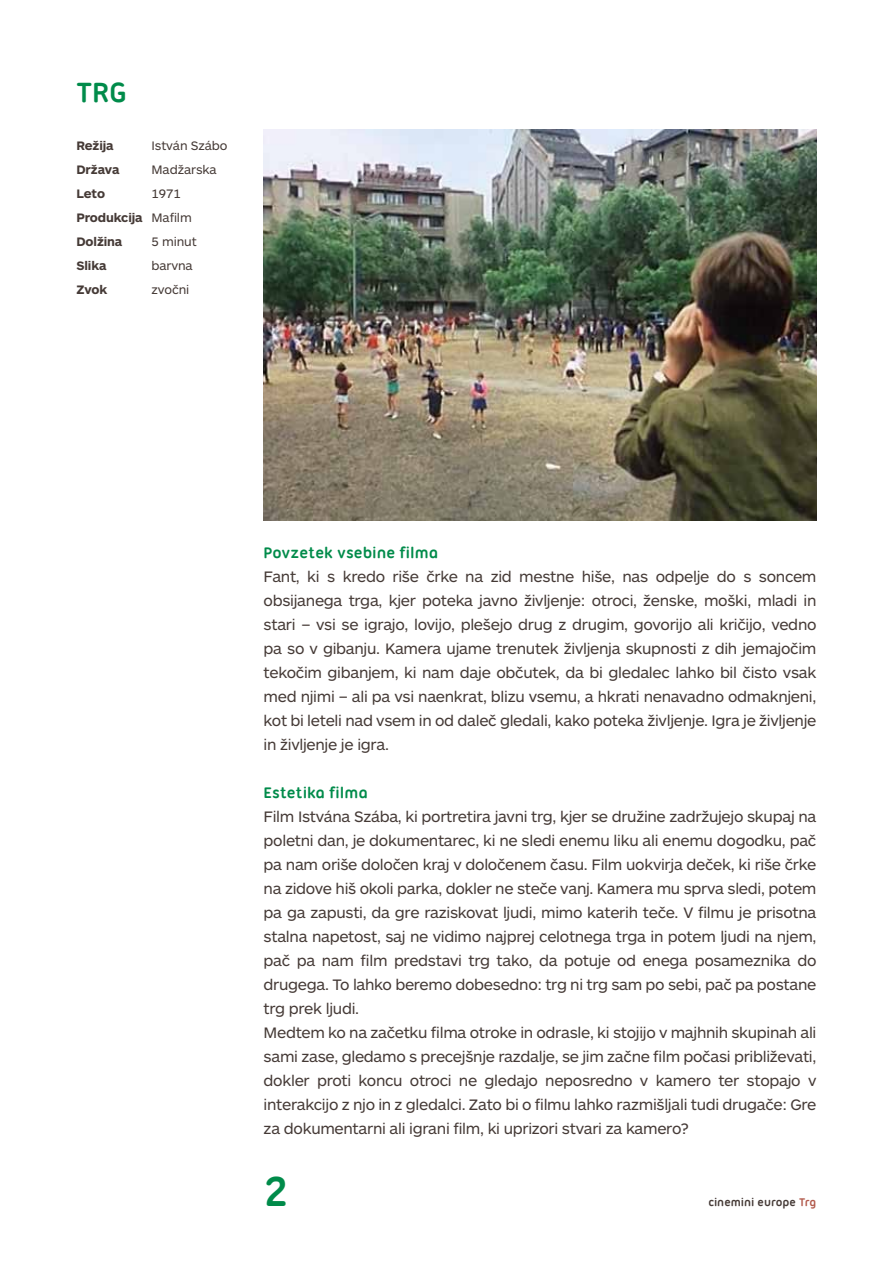
<style>
.page{position:relative;width:893px;height:1263px;background:#fff}
.page>*{position:absolute;margin:0;border:0;box-sizing:border-box;transform-origin:0 0}
.t1{font:700 45px "Ubuntu Titling";color:#008b4a}
.t2{font:700 30px "Ubuntu Titling";color:#008b4a}
.t3{font:700 16.5px "Ubuntu Titling";color:#008b4a}
.t4{font:15.75px/24px "ARS Maquette Pro";letter-spacing:-.02em;color:#453a36;text-align:justify}
.t5{font:700 12.75px/24px "ARS Maquette Pro";letter-spacing:-.01em;color:#453a36}
.t6{font:12.75px "ARS Maquette Pro";letter-spacing:-.01em;color:#453a36}
.t7{font:700 12px "Ubuntu Titling";color:#453a36}
.s1{font-weight:400}
.s2{color:#b25a4c}
</style>
<div class="page">
<img style="left:264px;top:129px;width:552px;height:391px">
<h2 class="t2" style="left:77px;top:75px;width:52px">TRG</h2>
<p class="t5" style="left:77px;top:133px;width:39px">Režija</p>
<p class="t6" style="left:152px;top:137px;width:77px">István Szábo</p>
<p class="t5" style="left:77px;top:157px;width:45px">Država</p>
<p class="t6" style="left:152px;top:161px;width:67px">Madžarska</p>
<p class="t5" style="left:77px;top:181px;width:30px">Leto</p>
<p class="t5" style="left:77px;top:181px;width:117px;text-indent:75px"><span class="s1">1971<br></span>Produkcija <span class="s1">Mafilm<br></span>Dolžina</p>
<p class="t6" style="left:152px;top:233px;width:47px">5 minut</p>
<p class="t5" style="left:77px;top:253px;width:32px">Slika</p>
<p class="t6" style="left:152px;top:257px;width:43px">barvna</p>
<p class="t5" style="left:77px;top:277px;width:32px">Zvok</p>
<p class="t6" style="left:152px;top:281px;width:39px">zvočni</p>
<p class="t3" style="left:264px;top:543px;width:176px">Povzetek vsebine filma</p>
<p class="t4" style="left:264px;top:564px;width:554px">Fant, ki s kredo riše črke na zid mestne hiše, nas odpelje do s soncem obsijanega trga, kjer poteka javno življenje: otroci, ženske, moški, mladi in stari – vsi se igrajo, lovijo, plešejo drug z drugim, govorijo ali kričijo, vedno pa so v gibanju. Kamera ujame trenutek življenja skupnosti z dih jemajočim tekočim gibanjem, ki nam daje občutek, da bi gledalec lahko bil čisto vsak med njimi – ali pa vsi naenkrat, blizu vsemu, a hkrati nenavadno odmaknjeni, kot bi leteli nad vsem in od daleč gledali, kako poteka življenje. Igra je življenje in življenje je igra.</p>
<p class="t3" style="left:264px;top:783px;width:106px">Estetika filma</p>
<p class="t4" style="left:264px;top:804px;width:554px;text-align:left">Film Istvána Szába, ki portretira javni trg, kjer se družine zadržujejo skupaj na poletni dan, je dokumentarec, ki ne sledi enemu liku ali enemu dogodku, pač pa nam oriše določen kraj v določenem času. Film uokvirja deček, ki riše črke na zidove hiš okoli parka, dokler ne steče vanj. Kamera mu sprva sledi, potem pa ga zapusti, da gre raziskovat ljudi, mimo katerih teče. V filmu je prisotna stalna napetost, saj ne vidimo najprej celotnega trga in potem ljudi na njem, pač pa nam film predstavi trg tako, da potuje od enega posameznika do drugega. To lahko beremo dobesedno: trg ni trg sam po sebi, pač pa postane trg prek ljudi.<br>Medtem ko na začetku filma otroke in odrasle, ki stojijo v majhnih skupinah ali sami zase, gledamo s precejšnje razdalje, se jim začne film počasi približevati, dokler proti koncu otroci ne gledajo neposredno v kamero ter stopajo v interakcijo z njo in z gledalci. Zato bi o filmu lahko razmišljali tudi drugače: Gre za dokumentarni ali igrani film, ki uprizori stvari za kamero?</p>
<h1 class="t1" style="left:264px;top:1165px;width:26px">2</h1>
<p class="t7" style="left:708px;top:1195px;width:110px">cinemini europe <span class="s2">Trg</span></p>
</div>
